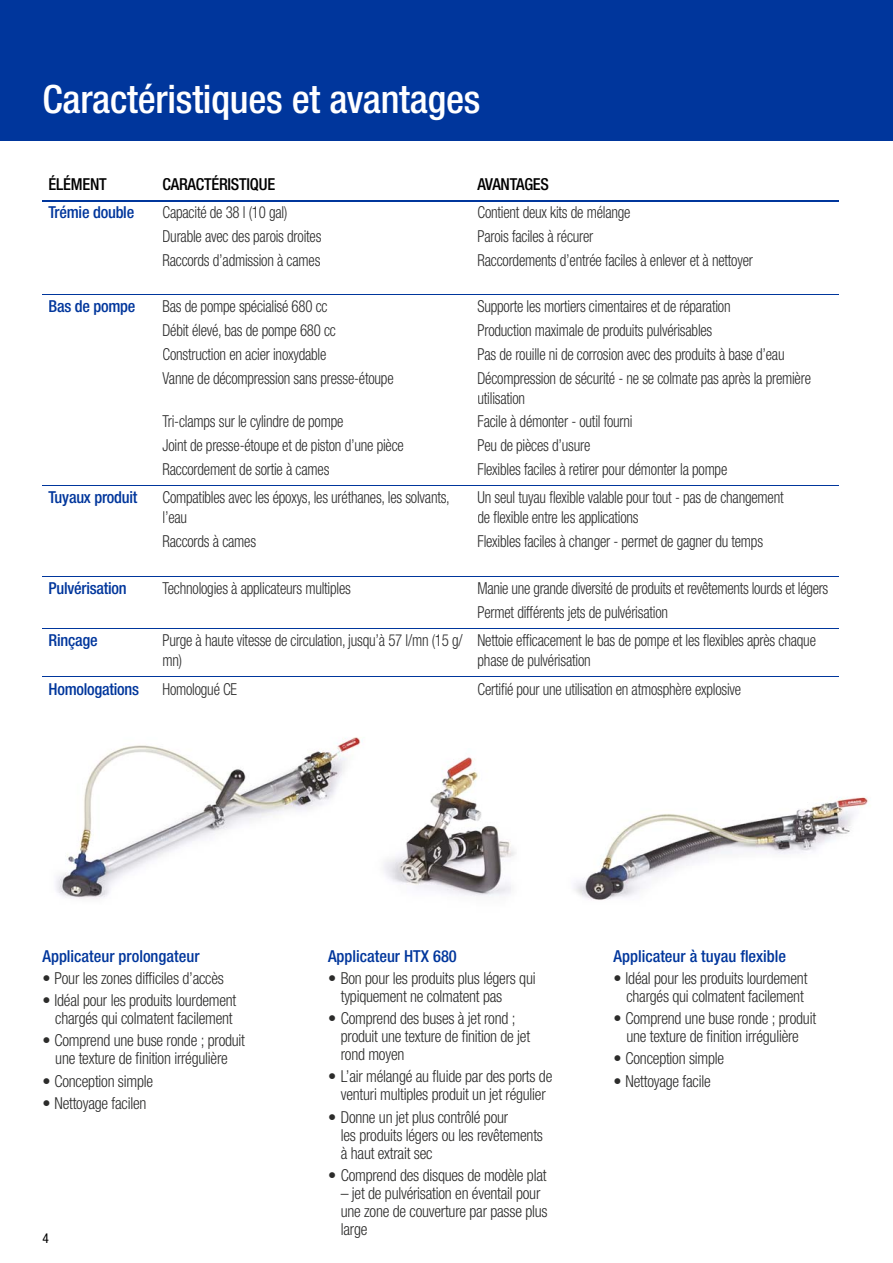
<style>
.page{position:relative;width:893px;height:1263px;background:#fff}
.page>*{position:absolute;margin:0;border:0;box-sizing:border-box;transform-origin:0 0}
.t1{font:500 condensed 39px "Helvetica Neue LT Std";letter-spacing:-.005em;color:#fff}
.t2{font:300 condensed 16.5px/19.8px "Helvetica Neue LT Std";letter-spacing:-.015em;color:#2c2c2c;scale:.9 1}
.t3{font:300 condensed 16.5px/18px "Helvetica Neue LT Std";letter-spacing:-.015em;color:#2c2c2b;text-align:center}
.t4{font:500 condensed 16.5px "Helvetica Neue LT Std";letter-spacing:-.015em;color:#00369c}
.t5{font:300 condensed 16.5px/18px "Helvetica Neue LT Std";letter-spacing:-.015em;color:#2c2c2b;scale:.95 1}
.t6{font:500 condensed 16.5px "Helvetica Neue LT Std";letter-spacing:-.015em;color:#000}
.t7{font:condensed 13.5px "Helvetica Neue LT Std";color:#000}
</style>
<div class="page">
<div style="left:0;top:0;width:893px;height:140px;background:#00369c"></div>
<img style="left:56px;top:737px;width:305px;height:162px">
<img style="left:384px;top:757px;width:132px;height:139px">
<img style="left:574px;top:797px;width:294px;height:103px">
<hr style="left:43px;top:576px;width:796px;height:1px;background:#00369c">
<hr style="left:43px;top:485px;width:796px;height:1px;background:#00369c">
<hr style="left:43px;top:294px;width:796px;height:1px;background:#00369c">
<hr style="left:43px;top:628px;width:796px;height:1px;background:#00369c">
<hr style="left:43px;top:677px;width:796px;height:1px;background:#00369c">
<hr style="left:43px;top:200px;width:796px;height:1px;background:#00369c">
<h1 class="t1" style="left:43px;top:85px;width:440px">Caractéristiques et avantages</h1>
<p class="t6" style="left:49px;top:178px;width:60px">ÉLÉMENT</p>
<p class="t6" style="left:163px;top:178px;width:114px">CARACTÉRISTIQUE</p>
<p class="t6" style="left:478px;top:178px;width:73px">AVANTAGES</p>
<p class="t4" style="left:49px;top:207px;width:87px">Trémie double</p>
<p class="t2" style="left:163px;top:205px;width:140px">Capacité de 38 l (10 gal)</p>
<p class="t2" style="left:478px;top:205px;width:172px">Contient deux kits de mélange</p>
<p class="t2" style="left:163px;top:228px;width:178px">Durable avec des parois droites</p>
<p class="t2" style="left:478px;top:228px;width:130px">Parois faciles à récurer</p>
<p class="t2" style="left:163px;top:252px;width:177px">Raccords d’admission à cames</p>
<p class="t2" style="left:478px;top:252px;width:307px">Raccordements d’entrée faciles à enlever et à nettoyer</p>
<p class="t4" style="left:49px;top:301px;width:88px">Bas de pompe</p>
<p class="t2" style="left:163px;top:299px;width:185px">Bas de pompe spécialisé 680 cc</p>
<p class="t2" style="left:478px;top:299px;width:283px">Supporte les mortiers cimentaires et de réparation</p>
<p class="t2" style="left:163px;top:322px;width:194px">Débit élevé, bas de pompe 680 cc</p>
<p class="t2" style="left:478px;top:322px;width:262px">Production maximale de produits pulvérisables</p>
<p class="t2" style="left:163px;top:346px;width:184px">Construction en acier inoxydable</p>
<p class="t2" style="left:478px;top:346px;width:343px">Pas de rouille ni de corrosion avec des produits à base d’eau</p>
<p class="t2" style="left:163px;top:370px;width:258px">Vanne de décompression sans presse-étoupe</p>
<p class="t2" style="left:478px;top:370px;width:372px">Décompression de sécurité - ne se colmate pas après la première utilisation</p>
<p class="t2" style="left:163px;top:414px;width:202px">Tri-clamps sur le cylindre de pompe</p>
<p class="t2" style="left:478px;top:414px;width:174px">Facile à démonter - outil fourni</p>
<p class="t2" style="left:163px;top:437px;width:270px">Joint de presse-étoupe et de piston d’une pièce</p>
<p class="t2" style="left:478px;top:437px;width:127px">Peu de pièces d’usure</p>
<p class="t2" style="left:163px;top:461px;width:187px">Raccordement de sortie à cames</p>
<p class="t2" style="left:478px;top:461px;width:279px">Flexibles faciles à retirer pour démonter la pompe</p>
<p class="t4" style="left:49px;top:491px;width:90px">Tuyaux produit</p>
<p class="t2" style="left:163px;top:489px;width:321px">Compatibles avec les époxys, les uréthanes, les solvants, l’eau</p>
<p class="t2" style="left:478px;top:489px;width:342px">Un seul tuyau flexible valable pour tout - pas de changement de flexible entre les applications</p>
<p class="t2" style="left:163px;top:533px;width:106px">Raccords à cames</p>
<p class="t2" style="left:478px;top:533px;width:319px">Flexibles faciles à changer - permet de gagner du temps</p>
<p class="t4" style="left:49px;top:582px;width:80px">Pulvérisation</p>
<p class="t2" style="left:163px;top:580px;width:211px">Technologies à applicateurs multiples</p>
<p class="t2" style="left:478px;top:578px;width:391px;line-height:23.9px">Manie une grande diversité de produits et revêtements lourds et légers<br>Permet différents jets de pulvérisation</p>
<p class="t4" style="left:49px;top:635px;width:51px">Rinçage</p>
<p class="t2" style="left:163px;top:633px;width:335px">Purge à haute vitesse de circulation, jusqu’à 57 l/mn (15 g/ mn)</p>
<p class="t2" style="left:478px;top:633px;width:378px">Nettoie efficacement le bas de pompe et les flexibles après chaque phase de pulvérisation</p>
<p class="t4" style="left:49px;top:683px;width:92px">Homologations</p>
<p class="t2" style="left:163px;top:681px;width:84px">Homologué CE</p>
<p class="t2" style="left:478px;top:681px;width:294px">Certifié pour une utilisation en atmosphère explosive</p>
<p class="t4" style="left:43px;top:950px;width:158px">Applicateur prolongateur</p>
<p class="t3" style="left:43px;top:971px;width:183px">• Pour les zones difficiles d’accès</p>
<p class="t3" style="left:43px;top:993px;width:195px">• Idéal pour les produits lourdement chargés qui colmatent facilement</p>
<p class="t3" style="left:43px;top:1033px;width:204px">• Comprend une buse ronde ; produit une texture de finition irrégulière</p>
<p class="t3" style="left:43px;top:1074px;width:112px">• Conception simple</p>
<p class="t3" style="left:43px;top:1096px;width:105px">• Nettoyage facilen</p>
<p class="t7" style="left:43px;top:1233px;width:8px">4</p>
<p class="t4" style="left:328px;top:950px;width:130px">Applicateur HTX 680</p>
<p class="t3" style="left:341px;top:971px;width:196px;text-align:left;text-indent:-13px">• Bon pour les produits plus légers qui typiquement ne colmatent pas</p>
<p class="t3" style="left:341px;top:1011px;width:191px;text-align:left;text-indent:-13px">• Comprend des buses à jet rond ; produit une texture de finition de jet rond moyen</p>
<p class="t3" style="left:328px;top:1069px;width:226px">• L’air mélangé au fluide par des ports de venturi multiples produit un jet régulier</p>
<p class="t3" style="left:341px;top:1110px;width:204px;text-align:left;text-indent:-13px">• Donne un jet plus contrôlé pour<br>les produits légers ou les revêtements à haut extrait sec</p>
<p class="t3" style="left:328px;top:1168px;width:220px">• Comprend des disques de modèle plat</p>
<p class="t5" style="left:341px;top:1186px;width:219px">– jet de pulvérisation en éventail pour une zone de couverture par passe plus large</p>
<p class="t4" style="left:614px;top:950px;width:174px">Applicateur à tuyau flexible</p>
<p class="t3" style="left:614px;top:971px;width:195px">• Idéal pour les produits lourdement chargés qui colmatent facilement</p>
<p class="t3" style="left:614px;top:1011px;width:204px">• Comprend une buse ronde ; produit une texture de finition irrégulière</p>
<p class="t3" style="left:614px;top:1051px;width:112px">• Conception simple</p>
<p class="t3" style="left:614px;top:1074px;width:99px">• Nettoyage facile</p>
</div>
